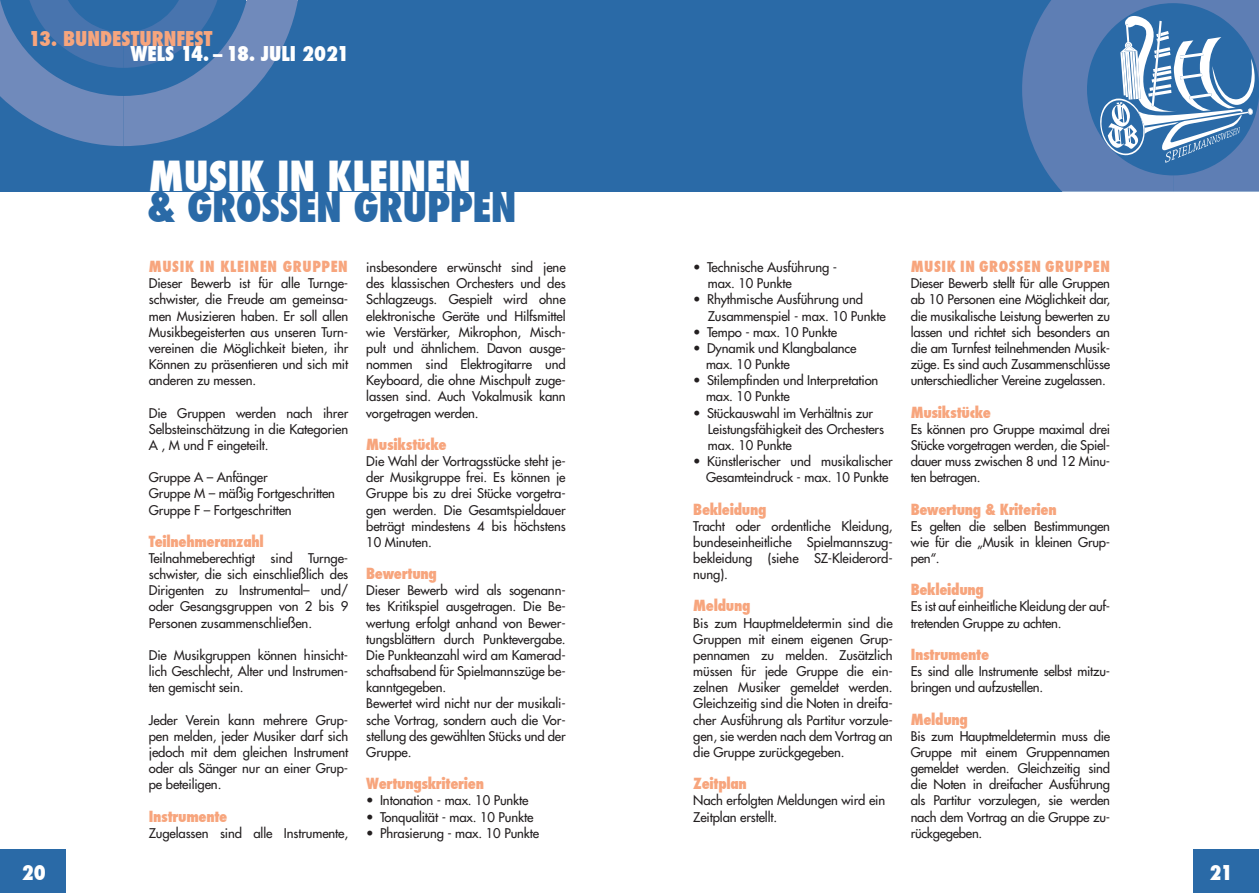
<style>
.page{position:relative;width:1259px;height:893px;background:#fff}
.page>*{position:absolute;margin:0;border:0;box-sizing:border-box;transform-origin:0 0}
.t1{font:800 condensed 40.5px "Futura";letter-spacing:-.01em;color:#2a6aa7}
.t2{font:800 condensed 40.5px "Futura";color:#fff}
.t3{font:800 condensed 19.95px "Futura";color:#fff}
.t4{font:800 condensed 19.95px "Futura";color:#f7a57d}
.t5{font:800 condensed 15px "Futura";letter-spacing:-.02em;color:#f7a57d}
.t6{font:800 condensed 15px "Futura";letter-spacing:.04em;color:#f7a57d}
.t7{font:13.05px/16.2px "Futura";letter-spacing:-.01em;color:#231f20;text-align:justify}
</style>
<div class="page">
<div style="left:0;top:0;width:1259px;height:191px;background:#2a6aa7"></div>
<svg style="left:0;top:0;width:298px;height:146px"></svg>
<div style="left:1193px;top:850px;width:66px;height:43px;background:#2a6aa7"></div>
<div style="left:0;top:850px;width:66px;height:43px;background:#2a6aa7"></div>
<svg style="left:1022px;top:0;width:237px;height:191px;fill:#5e7eb4"></svg>
<svg style="left:1100px;top:16px;width:159px;height:176px"></svg>
<h2 class="t4" style="left:28px;top:25px;width:186px">13. BUNDESTURNFEST</h2>
<h2 class="t3" style="left:130px;top:40px;width:220px">WELS 14. – 18. JULI 2021</h2>
<h1 class="t2" style="left:149px;top:149px;width:324px">MUSIK IN KLEINEN</h1>
<h1 class="t1" style="left:147px;top:179px;width:371px">&amp; GROSSEN GRUPPEN</h1>
<p class="t6" style="left:149px;top:256px;width:200px">MUSIK IN KLEINEN GRUPPEN</p>
<p class="t7" style="left:149px;top:275px;width:201px">Dieser Bewerb ist für alle Turnge&shy;schwister, die Freude am gemeinsa&shy;men Musizieren haben. Er soll allen Musikbegeisterten aus unseren Turn&shy;vereinen die Möglichkeit bieten, ihr Können zu präsentieren und sich mit anderen zu messen.</p>
<p class="t7" style="left:149px;top:405px;width:201px">Die Gruppen werden nach ihrer Selbsteinschätzung in die Kategorien A , M und F eingeteilt.</p>
<p class="t7" style="left:149px;top:469px;width:188px;text-align:left">Gruppe A – Anfänger<br>Gruppe M – mäßig Fortgeschritten<br>Gruppe F – Fortgeschritten</p>
<p class="t5" style="left:149px;top:531px;width:116px">Teilnehmeranzahl</p>
<p class="t7" style="left:149px;top:550px;width:201px">Teilnahmeberechtigt sind Turnge&shy;schwister, die sich einschließlich des Dirigenten zu Instrumental– und/ oder Gesangsgruppen von 2 bis 9<br>Personen zusammenschließen.</p>
<p class="t7" style="left:149px;top:647px;width:201px">Die Musikgruppen können hinsicht&shy;lich Geschlecht, Alter und Instrumen&shy;ten gemischt sein.</p>
<p class="t7" style="left:149px;top:712px;width:201px">Jeder Verein kann mehrere Grup&shy;pen melden, jeder Musiker darf sich jedoch mit dem gleichen Instrument oder als Sänger nur an einer Grup&shy;pe beteiligen.</p>
<p class="t5" style="left:149px;top:806px;width:80px">Instrumente</p>
<p class="t7" style="left:149px;top:825px;width:201px">Zugelassen sind alle Instrumente,</p>
<p class="t7" style="left:366px;top:259px;width:201px">insbesondere erwünscht sind jene des klassischen Orchesters und des Schlagzeugs. Gespielt wird ohne elektronische Geräte und Hilfsmittel wie Verstärker, Mikrophon, Misch&shy;pult und ähnlichem. Davon ausge&shy;nommen sind Elektrogitarre und Keyboard, die ohne Mischpult zuge&shy;lassen sind. Auch Vokalmusik kann vorgetragen werden.</p>
<p class="t5" style="left:366px;top:434px;width:82px">Musikstücke</p>
<p class="t7" style="left:366px;top:453px;width:201px">Die Wahl der Vortragsstücke steht je&shy;der Musikgruppe frei. Es können je Gruppe bis zu drei Stücke vorgetra&shy;gen werden. Die Gesamtspieldauer beträgt mindestens 4 bis höchstens 10 Minuten.</p>
<p class="t5" style="left:366px;top:563px;width:72px">Bewertung</p>
<p class="t7" style="left:366px;top:582px;width:201px;text-align:left">Dieser Bewerb wird als sogenann&shy;tes Kritikspiel ausgetragen. Die Be&shy;wertung erfolgt anhand von Bewer&shy;tungsblättern durch Punktevergabe.<br>Die Punkteanzahl wird am Kamerad&shy;schaftsabend für Spielmannszüge be&shy;kanntgegeben.<br>Bewertet wird nicht nur der musikali&shy;sche Vortrag, sondern auch die Vor&shy;stellung des gewählten Stücks und der<br>Gruppe.</p>
<p class="t5" style="left:366px;top:773px;width:119px">Wertungskriterien</p>
<p class="t7" style="left:366px;top:792px;width:164px">• Intonation - max. 10 Punkte</p>
<p class="t7" style="left:366px;top:809px;width:169px">• Tonqualität - max. 10 Punkte</p>
<p class="t7" style="left:366px;top:825px;width:174px">• Phrasierung - max. 10 Punkte</p>
<p class="t7" style="left:708px;top:259px;width:131px;text-indent:-15px">• Technische Ausführung - max. 10 Punkte</p>
<p class="t7" style="left:708px;top:292px;width:179px;text-indent:-15px">• Rhythmische Ausführung und<br>Zusammenspiel - max. 10 Punkte</p>
<p class="t7" style="left:693px;top:324px;width:145px">• Tempo - max. 10 Punkte</p>
<p class="t7" style="left:706px;top:340px;width:152px;text-indent:-13px">• Dynamik und Klangbalance max. 10 Punkte</p>
<p class="t7" style="left:706px;top:372px;width:174px;text-indent:-13px">• Stilempfinden und Interpretation max. 10 Punkte</p>
<p class="t7" style="left:708px;top:405px;width:178px;text-align:left;text-indent:-15px">• Stückauswahl im Verhältnis zur<br>Leistungsfähigkeit des Orchesters max. 10 Punkte</p>
<p class="t7" style="left:706px;top:453px;width:188px;text-indent:-13px">• Künstlerischer und musikalischer<br>Gesamteindruck - max. 10 Punkte</p>
<p class="t5" style="left:693px;top:499px;width:75px">Bekleidung</p>
<p class="t7" style="left:693px;top:518px;width:201px">Tracht oder ordentliche Kleidung, bundeseinheitliche Spielmannszug&shy;bekleidung (siehe SZ-Kleiderord&shy;nung).</p>
<p class="t5" style="left:693px;top:596px;width:59px">Meldung</p>
<p class="t7" style="left:693px;top:615px;width:201px">Bis zum Hauptmeldetermin sind die Gruppen mit einem eigenen Grup&shy;pennamen zu melden. Zusätzlich müssen für jede Gruppe die ein&shy;zelnen Musiker gemeldet werden.<br>Gleichzeitig sind die Noten in dreifa&shy;cher Ausführung als Partitur vorzule&shy;gen, sie werden nach dem Vortrag an die Gruppe zurückgegeben.</p>
<p class="t5" style="left:693px;top:773px;width:55px">Zeitplan</p>
<p class="t7" style="left:693px;top:792px;width:193px">Nach erfolgten Meldungen wird ein<br>Zeitplan erstellt.</p>
<p class="t6" style="left:910px;top:256px;width:201px">MUSIK IN GROSSEN GRUPPEN</p>
<p class="t7" style="left:910px;top:275px;width:201px">Dieser Bewerb stellt für alle Gruppen ab 10 Personen eine Möglichkeit dar, die musikalische Leistung bewerten zu lassen und richtet sich besonders an die am Turnfest teilnehmenden Musik&shy;züge. Es sind auch Zusammenschlüsse unterschiedlicher Vereine zugelassen.</p>
<p class="t5" style="left:910px;top:402px;width:82px">Musikstücke</p>
<p class="t7" style="left:910px;top:421px;width:201px">Es können pro Gruppe maximal drei Stücke vorgetragen werden, die Spiel&shy;dauer muss zwischen 8 und 12 Minu&shy;ten betragen.</p>
<p class="t5" style="left:910px;top:499px;width:148px">Bewertung &amp; Kriterien</p>
<p class="t7" style="left:910px;top:518px;width:201px">Es gelten die selben Bestimmungen wie für die „Musik in kleinen Grup&shy;pen“.</p>
<p class="t5" style="left:910px;top:579px;width:75px">Bekleidung</p>
<p class="t7" style="left:910px;top:599px;width:201px">Es ist auf einheitliche Kleidung der auf&shy;tretenden Gruppe zu achten.</p>
<p class="t5" style="left:910px;top:644px;width:80px">Instrumente</p>
<p class="t7" style="left:910px;top:663px;width:201px">Es sind alle Instrumente selbst mitzu&shy;bringen und aufzustellen.</p>
<p class="t5" style="left:910px;top:709px;width:59px">Meldung</p>
<p class="t7" style="left:910px;top:728px;width:201px">Bis zum Hauptmeldetermin muss die Gruppe mit einem Gruppennamen gemeldet werden. Gleichzeitig sind die Noten in dreifacher Ausführung als Partitur vorzulegen, sie werden nach dem Vortrag an die Gruppe zu&shy;rückgegeben.</p>
<h2 class="t3" style="left:22px;top:858px;width:26px">20</h2>
<h2 class="t3" style="left:1209px;top:858px;width:24px">21</h2>
</div>
